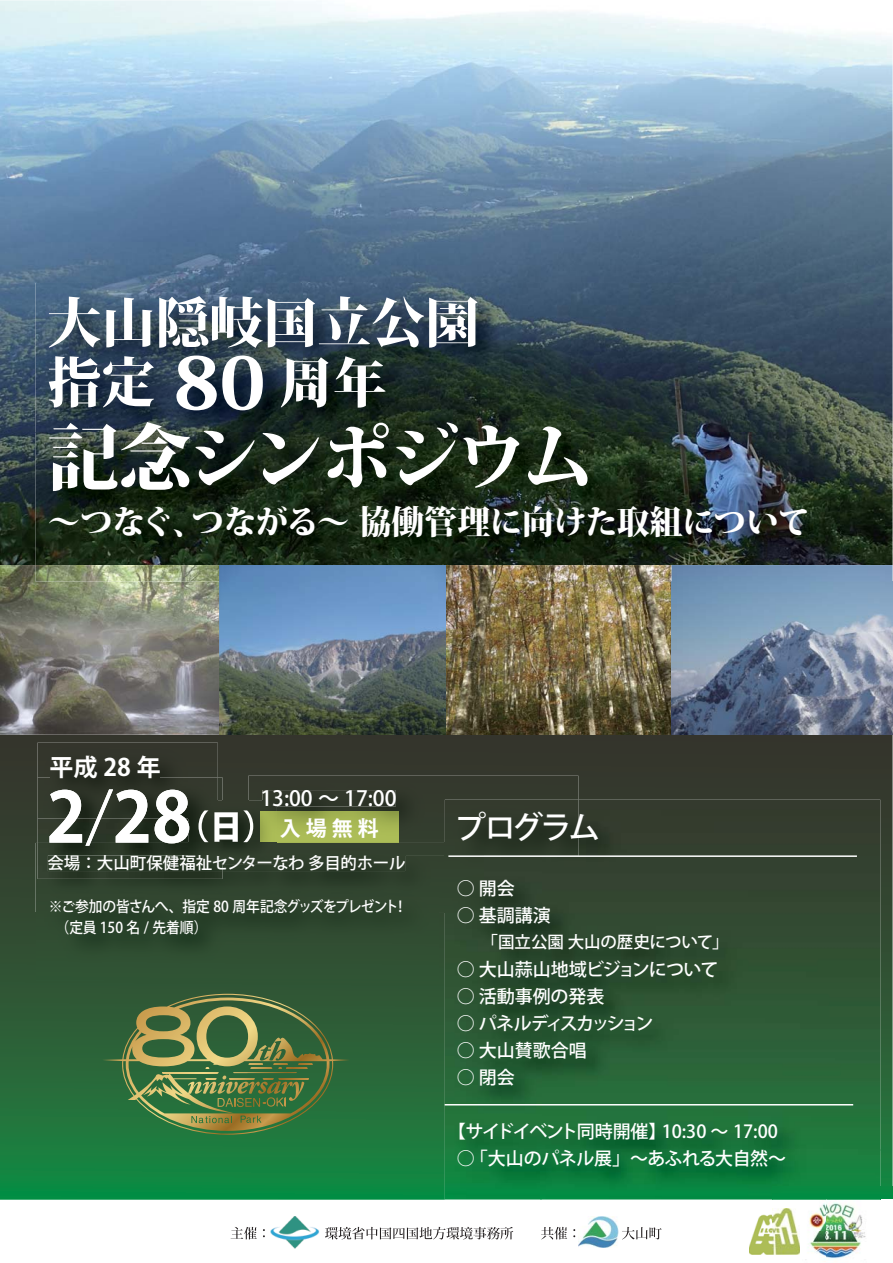
<style>
.page{position:relative;width:893px;height:1263px;background:#fff}
.page>*{position:absolute;margin:0;border:0;box-sizing:border-box;transform-origin:0 0}
.t1{font:72px "Koz Min Pr 6 N Heavy 90 msp RKSJ H";letter-spacing:-.06em;color:#fff}
.t2{font:54px/60px "Koz Min Pr 6 N Heavy 90 msp RKSJ H";color:#fff}
.t3{font:33px "Koz Min Pr 6 N Heavy 90 msp RKSJ H";letter-spacing:-.02em;color:#fff}
.t4{font:31.5px "Koz Go Pr 6 N Medium 90 msp RKSJ H";letter-spacing:-.1em;color:#fff}
.t5{font:24px "Koz Go Pr 6 N Bold 90 msp RKSJ H";color:#fff}
.t6{font:21px "Koz Go Pr 6 N Medium 90 msp RKSJ H";color:#fff}
.t7{font:21px "Koz Go Pr 6 N Bold 90 msp RKSJ H";color:#fff}
.t8{font:18px "Koz Go Pr 6 N Medium 90 msp RKSJ H";letter-spacing:-.02em;color:#fff}
.t9{font:18px "Koz Go Pr 6 N Medium 90 msp RKSJ H";letter-spacing:-.04em;color:#fff}
.t10{font:18px "Koz Go Pr 6 N Medium 90 msp RKSJ H";letter-spacing:-.15em;color:#fff}
.t11{font:18px "Koz Go Pr 6 N Medium 90 msp RKSJ H";color:#fff}
.t12{font:16.5px "Koz Go Pr 6 N Medium 90 msp RKSJ H";letter-spacing:-.02em;color:#fff}
.t13{font:15px/21px "Koz Go Pr 6 N Medium 90 msp RKSJ H";letter-spacing:-.015em;color:#fff;scale:.92 1}
.s1{font-size:72px}
.s2{color:#f4f5f5}
</style>
<div class="page">
<svg style="left:0;top:735px;width:892px;height:465px;background:#295a36"></svg>
<img style="left:0;top:0;width:892px;height:565px">
<img style="left:219px;top:582px;width:673px;height:153px">
<img style="left:0;top:565px;width:219px;height:170px">
<img style="left:35px;top:283px;width:804px;height:149px">
<img style="left:839px;top:283px;width:53px;height:282px">
<img style="left:35px;top:432px;width:268px;height:133px">
<img style="left:303px;top:432px;width:536px;height:133px">
<img style="left:445px;top:565px;width:226px;height:17px">
<img style="left:35px;top:565px;width:410px;height:17px">
<img style="left:671px;top:565px;width:221px;height:17px">
<div style="left:37px;top:743px;width:181px;height:34px;background:#34352c"></div>
<div style="left:51px;top:755px;width:109px;height:22px;background:#2d3027"></div>
<img style="left:37px;top:777px;width:185px;height:66px">
<img style="left:37px;top:777px;width:181px;height:42px">
<img style="left:248px;top:776px;width:330px;height:67px">
<img style="left:276px;top:812px;width:122px;height:31px">
<img style="left:262px;top:790px;width:134px;height:16px">
<img style="left:35px;top:843px;width:410px;height:69px">
<svg style="left:49px;top:789px;width:99px;height:57px"></svg>
<div style="left:276px;top:843px;width:169px;height:13px;background:#33402f"></div>
<div style="left:48px;top:855px;width:357px;height:16px;background:#2c3b29"></div>
<img style="left:276px;top:855px;width:129px;height:1px">
<img style="left:542px;top:800px;width:338px;height:400px">
<img style="left:445px;top:856px;width:97px;height:344px">
<img style="left:445px;top:800px;width:133px;height:56px">
<svg style="left:102px;top:994px;width:248px;height:141px;background:#567842"></svg>
<hr style="left:445px;top:1104px;width:408px;height:2px;background:#fff">
<hr style="left:448px;top:855px;width:409px;height:2px;background:#fff">
<img style="left:37px;top:886px;width:402px;height:95px">
<img style="left:188px;top:800px;width:88px;height:65px">
<img style="left:189px;top:800px;width:29px;height:19px">
<svg style="left:155px;top:790px;width:34px;height:54px"></svg>
<img style="left:262px;top:800px;width:14px;height:6px">
<svg style="left:248px;top:855px;width:28px;height:1px"></svg>
<svg style="left:198px;top:810px;width:10px;height:32px"></svg>
<svg style="left:214px;top:810px;width:39px;height:32px"></svg>
<img style="left:578px;top:1217px;width:40px;height:30px">
<svg style="left:231px;top:1227px;width:26px;height:12px"></svg>
<svg style="left:325px;top:1227px;width:188px;height:13px"></svg>
<svg style="left:541px;top:1227px;width:26px;height:12px"></svg>
<svg style="left:622px;top:1227px;width:40px;height:13px"></svg>
<img style="left:270px;top:1216px;width:50px;height:32px">
<img style="left:749px;top:1214px;width:23px;height:40px">
<img style="left:772px;top:1186px;width:120px;height:76px">
<h2 class="t2" style="left:47px;top:299px;width:433px">大山隠岐国立公園指定 <span class="s1">80</span> 周年</h2>
<h1 class="t1" style="left:47px;top:430px;width:548px">記念シンポジウム</h1>
<h3 class="t3" style="left:47px;top:509px;width:764px">～つなぐ、つながる～ 協働管理に向けた取組について</h3>
<h3 class="t5" style="left:49px;top:758px;width:113px">平成 28 年</h3>
<p class="t6" style="left:260px;top:790px;width:138px">13:00 ～ 17:00</p>
<p class="t7" style="left:280px;top:820px;width:100px">入場無料</p>
<h3 class="t4" style="left:455px;top:816px;width:147px">プログラム</h3>
<p class="t8" style="left:457px;top:881px;width:60px">○ 開会</p>
<p class="t8" style="left:457px;top:908px;width:95px">○ 基調講演</p>
<p class="t12" style="left:457px;top:935px;width:273px">　　「国立公園 大山の歴史について」</p>
<p class="t8" style="left:457px;top:962px;width:263px">○ 大山蒜山地域ビジョンについて</p>
<p class="t11" style="left:457px;top:989px;width:149px">○ 活動事例の発表</p>
<p class="t10" style="left:457px;top:1016px;width:198px">○ パネルディスカッション</p>
<p class="t8" style="left:457px;top:1043px;width:131px">○ 大山賛歌合唱</p>
<p class="t8" style="left:457px;top:1070px;width:60px">○ 閉会</p>
<p class="t9" style="left:448px;top:1124px;width:332px">【サイドイベント同時開催】10:30 ～ 17:00</p>
<p class="t8" style="left:457px;top:1151px;width:331px">○ 「大山のパネル展」～あふれる大自然～</p>
<p class="t12" style="left:47px;top:857px;width:360px">会場：大山町保健福祉<span class="s2">センター</span>なわ 多目的ホール</p>
<p class="t13" style="left:56px;top:897px;width:384px;text-indent:-7px">※ご参加の皆さんへ、指定 80 周年記念グッズをプレゼント！（定員 150 名 / 先着順）</p>
</div>
